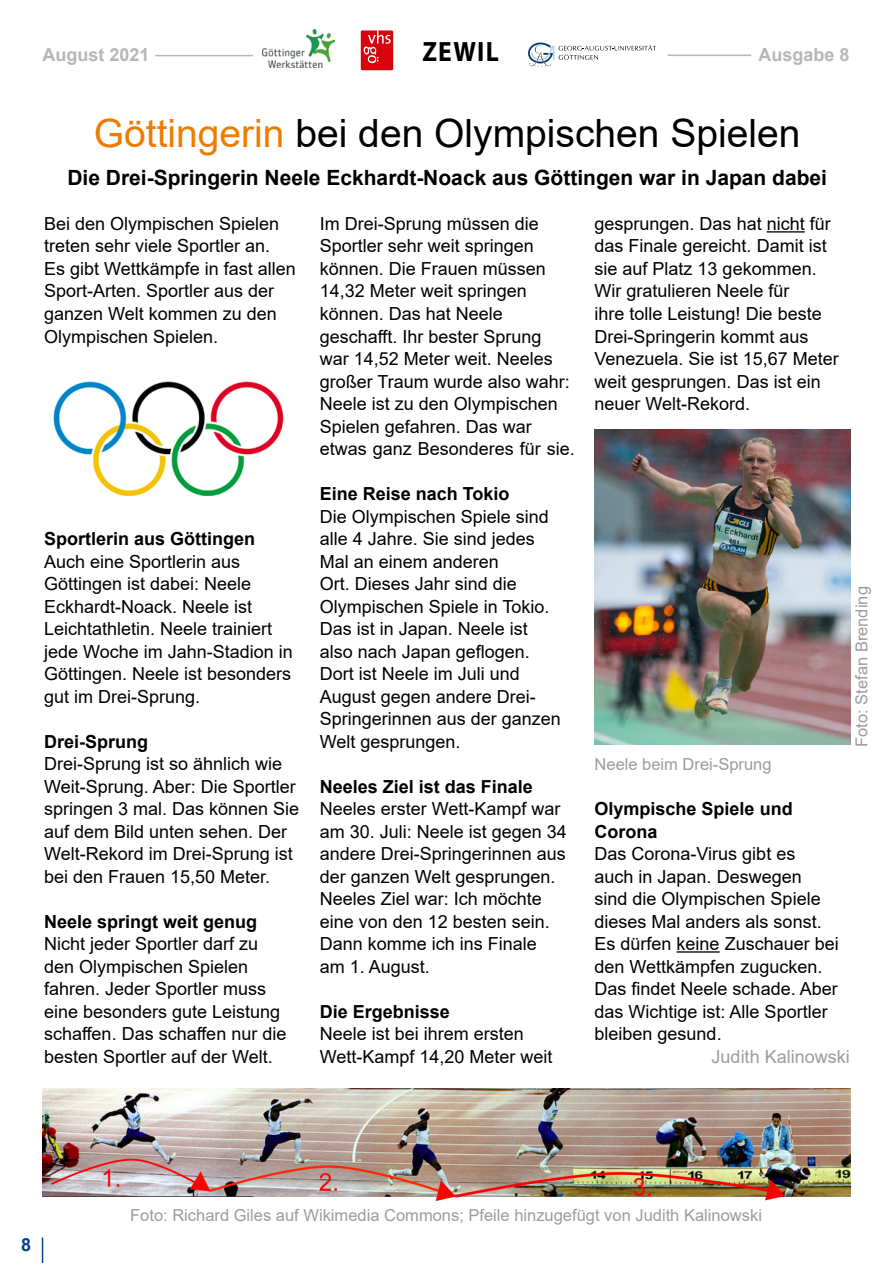
<style>
.page{position:relative;width:893px;height:1263px;background:#fff}
.page>*{position:absolute;margin:0;border:0;box-sizing:border-box;transform-origin:0 0}
.t1{font:39px "Arial";color:#000}
.t2{font:700 28.05px "Myriad Pro";letter-spacing:.05em;color:#000;scale:.91 1}
.t3{font:700 21px "Arial";color:#000}
.t4{font:18px/22.5px "Arial";color:#000}
.t5{font:700 18px/22.5px "Arial";color:#000}
.t6{font:700 18px "Arial";color:#b6b7b8}
.t7{font:18px "Arial";color:#9c9c9d}
.t8{font:700 18px "Arial";color:#004188}
.t9{font:16.5px "Arial";color:#9c9c9d}
.s1{color:#ef7c00}
</style>
<div class="page">
<svg style="left:42px;top:1237px;width:1px;height:26px"></svg>
<hr style="left:767px;top:231px;width:38px;height:2px;background:#000">
<hr style="left:677px;top:951px;width:43px;height:2px;background:#000">
<hr style="left:155px;top:55px;width:98px;height:1px;background:#b6b7b8">
<hr style="left:668px;top:55px;width:83px;height:1px;background:#b6b7b8">
<svg style="left:528px;top:42px;width:128px;height:25px"></svg>
<img style="left:263px;top:30px;width:71px;height:37px">
<div style="left:361px;top:31px;width:32px;height:39px;background:#d7040d"></div>
<svg style="left:364px;top:31px;width:27px;height:32px"></svg>
<img style="left:43px;top:1089px;width:807px;height:111px">
<img style="left:53px;top:381px;width:231px;height:116px">
<img style="left:595px;top:429px;width:256px;height:315px">
<p class="t6" style="left:43px;top:42px;width:109px">August 2021</p>
<h2 class="t2" style="left:422px;top:33px;width:86px">ZEWIL</h2>
<p class="t6" style="left:758px;top:42px;width:93px">Ausgabe 8</p>
<h1 class="t1" style="left:94px;top:107px;width:708px"><span class="s1">Göttingerin</span> bei den Olympischen Spielen</h1>
<p class="t3" style="left:67px;top:163px;width:761px">Die Drei-Springerin Neele Eckhardt-Noack aus Göttingen war in Japan dabei</p>
<p class="t4" style="left:44px;top:212px;width:253px">Bei den Olympischen Spielen treten sehr viele Sportler an.<br>Es gibt Wettkämpfe in fast allen<br>Sport-Arten. Sportler aus der ganzen Welt kommen zu den<br>Olympischen Spielen.</p>
<p class="t4" style="left:320px;top:212px;width:257px">Im Drei-Sprung müssen die<br>Sportler sehr weit springen können. Die Frauen müssen<br>14,32 Meter weit springen können. Das hat Neele geschafft. Ihr bester Sprung war 14,52 Meter weit. Neeles großer Traum wurde also wahr:<br>Neele ist zu den Olympischen<br>Spielen gefahren. Das war etwas ganz Besonderes für sie.</p>
<p class="t5" style="left:320px;top:483px;width:191px">Eine Reise nach Tokio</p>
<p class="t4" style="left:320px;top:505px;width:243px">Die Olympischen Spiele sind alle 4 Jahre. Sie sind jedes<br>Mal an einem anderen<br>Ort. Dieses Jahr sind die<br>Olympischen Spiele in Tokio.<br>Das ist in Japan. Neele ist also nach Japan geflogen.<br>Dort ist Neele im Juli und<br>August gegen andere Drei-<br>Springerinnen aus der ganzen<br>Welt gesprungen.</p>
<p class="t5" style="left:320px;top:775px;width:215px">Neeles Ziel ist das Finale</p>
<p class="t4" style="left:320px;top:797px;width:249px">Neeles erster Wett-Kampf war am 30. Juli: Neele ist gegen 34 andere Drei-Springerinnen aus der ganzen Welt gesprungen.<br>Neeles Ziel war: Ich möchte eine von den 12 besten sein.<br>Dann komme ich ins Finale<br>am 1. August.</p>
<p class="t5" style="left:320px;top:1000px;width:132px">Die Ergebnisse</p>
<p class="t4" style="left:320px;top:1022px;width:234px">Neele ist bei ihrem ersten<br>Wett-Kampf 14,20 Meter weit</p>
<p class="t4" style="left:595px;top:212px;width:246px">gesprungen. Das hat nicht für das Finale gereicht. Damit ist sie auf Platz 13 gekommen.<br>Wir gratulieren Neele für<br>ihre tolle Leistung! Die beste<br>Drei-Springerin kommt aus<br>Venezuela. Sie ist 15,67 Meter weit gesprungen. Das ist ein neuer Welt-Rekord.</p>
<p class="t5" style="left:44px;top:528px;width:213px">Sportlerin aus Göttingen</p>
<p class="t4" style="left:44px;top:550px;width:250px">Auch eine Sportlerin aus<br>Göttingen ist dabei: Neele<br>Eckhardt-Noack. Neele ist<br>Leichtathletin. Neele trainiert jede Woche im Jahn-Stadion in<br>Göttingen. Neele ist besonders gut im Drei-Sprung.</p>
<p class="t5" style="left:44px;top:730px;width:106px">Drei-Sprung</p>
<p class="t4" style="left:44px;top:752px;width:257px">Drei-Sprung ist so ähnlich wie<br>Weit-Sprung. Aber: Die Sportler springen 3 mal. Das können Sie auf dem Bild unten sehen. Der<br>Welt-Rekord im Drei-Sprung ist bei den Frauen 15,50 Meter.</p>
<p class="t5" style="left:44px;top:910px;width:215px">Neele springt weit genug</p>
<p class="t4" style="left:44px;top:932px;width:244px">Nicht jeder Sportler darf zu den Olympischen Spielen fahren. Jeder Sportler muss eine besonders gute Leistung schaffen. Das schaffen nur die besten Sportler auf der Welt.</p>
<p class="t9" style="left:850px;top:747px;width:162px;rotate:-90deg">Foto: Stefan Brending</p>
<p class="t9" style="left:595px;top:753px;width:178px">Neele beim Drei-Sprung</p>
<p class="t5" style="left:595px;top:798px;width:200px">Olympische Spiele und<br>Corona</p>
<p class="t4" style="left:595px;top:842px;width:246px">Das Corona-Virus gibt es auch in Japan. Deswegen sind die Olympischen Spiele dieses Mal anders als sonst.<br>Es dürfen keine Zuschauer bei den Wettkämpfen zugucken.<br>Das findet Neele schade. Aber das Wichtige ist: Alle Sportler bleiben gesund.</p>
<p class="t7" style="left:712px;top:1044px;width:140px">Judith Kalinowski</p>
<p class="t8" style="left:21px;top:1231px;width:12px">8</p>
<p class="t9" style="left:130px;top:1204px;width:633px">Foto: Richard Giles auf Wikimedia Commons; Pfeile hinzugefügt von Judith Kalinowski</p>
</div>
